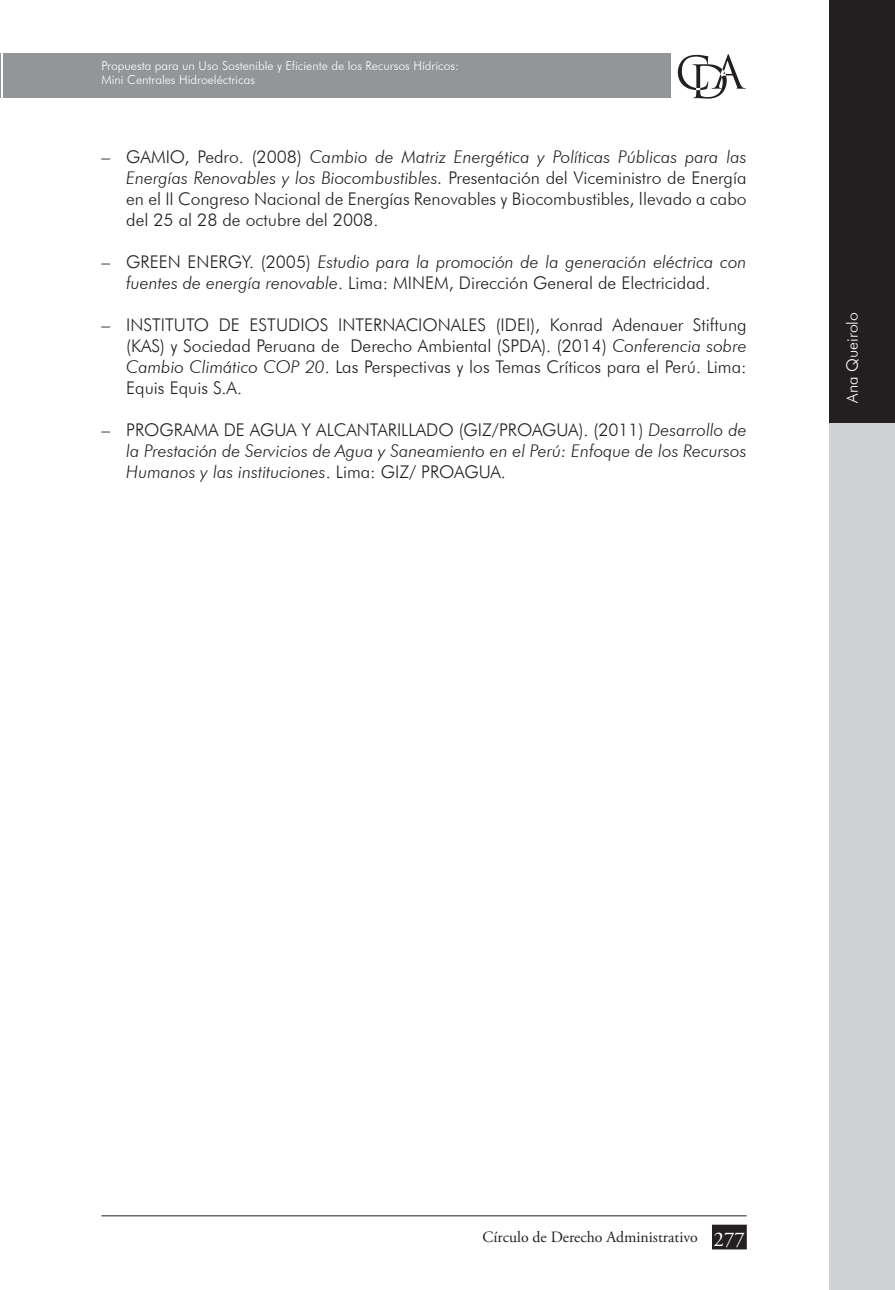
<style>
.page{position:relative;width:895px;height:1290px;background:#fff}
.page>*{position:absolute;margin:0;border:0;box-sizing:border-box;transform-origin:0 0}
.Sangria{font:300 17.5px/21px "Futura BT";color:#231f20;text-align:justify}
.Sangria-2{font:italic 300 17.5px/21px "Futura BT";color:#231f20}
.t1{font:15.75px "Adobe Garamond Pro";color:#231f20}
.t2{font:300 15.75px "Futura BT";color:#fff}
.t3{font:300 12.25px/14.7px "Futura BT";color:#fff}
.s1{font-style:italic}
.s2{font-style:normal}
.s3{font-size:21px;color:#fff}
</style>
<div class="page">
<div style="left:3px;top:53px;width:668px;height:45px;background:#939598"></div>
<hr style="left:0;top:53px;width:1px;height:45px;background:#939598">
<svg style="left:678px;top:54px;width:67px;height:45px"></svg>
<hr style="left:101px;top:1215px;width:645px;height:1px;background:#231f20">
<div style="left:713px;top:1225px;width:33px;height:23px;background:#231f20"></div>
<div style="left:712px;top:1224px;width:34px;height:25px;border:2px solid #231f20"></div>
<div style="left:829px;top:64px;width:66px;height:1226px;background:#d1d2d4"></div>
<div style="left:829px;top:0;width:66px;height:422px;background:#231f20"></div>
<p class="t3" style="left:101px;top:58px;width:359px">Propuesta para un Uso Sostenible y Eficiente de los Recursos Hídricos:<br>Mini Centrales Hidroeléctricas</p>
<p class="Sangria" style="left:126px;top:146px;width:622px;text-indent:-25px">– GAMIO, Pedro. (2008) <span class="s1">Cambio de Matriz Energética y Políticas Públicas para las Energías Renovables y los Biocombustibles.</span> Presentación del Viceministro de Energía en el II Congreso Nacional de Energías Renovables y Biocombustibles, llevado a cabo del 25 al 28 de octubre del 2008.</p>
<p class="Sangria-2" style="left:126px;top:251px;width:622px;text-indent:-25px"><span class="s2">– GREEN ENERGY. (2005)</span> Estudio para la promoción de la generación eléctrica con fuentes de energía renovable<span class="s2">. Lima: MINEM, Dirección General de Electricidad.</span></p>
<p class="Sangria" style="left:126px;top:314px;width:622px;text-indent:-25px">– INSTITUTO DE ESTUDIOS INTERNACIONALES (IDEI), Konrad Adenauer Stiftung (KAS) y Sociedad Peruana de Derecho Ambiental (SPDA). (2014) <span class="s1">Conferencia sobre Cambio Climático COP 20</span>. Las Perspectivas y los Temas Críticos para el Perú. Lima:<br>Equis Equis S.A.</p>
<p class="Sangria-2" style="left:126px;top:419px;width:622px;text-align:justify;text-indent:-25px"><span class="s2">– PROGRAMA DE AGUA Y ALCANTARILLADO (GIZ/PROAGUA). (2011)</span> Desarrollo de la Prestación de Servicios de Agua y Saneamiento en el Perú: Enfoque de los Recursos Humanos y las instituciones<span class="s2">. Lima: GIZ/ PROAGUA.</span></p>
<p class="t2" style="left:842px;top:402px;width:92px;rotate:-90deg">Ana Queirolo</p>
<p class="t1" style="left:482px;top:1227px;width:264px">Círculo de Derecho Administrativo <span class="s3">277</span></p>
</div>
